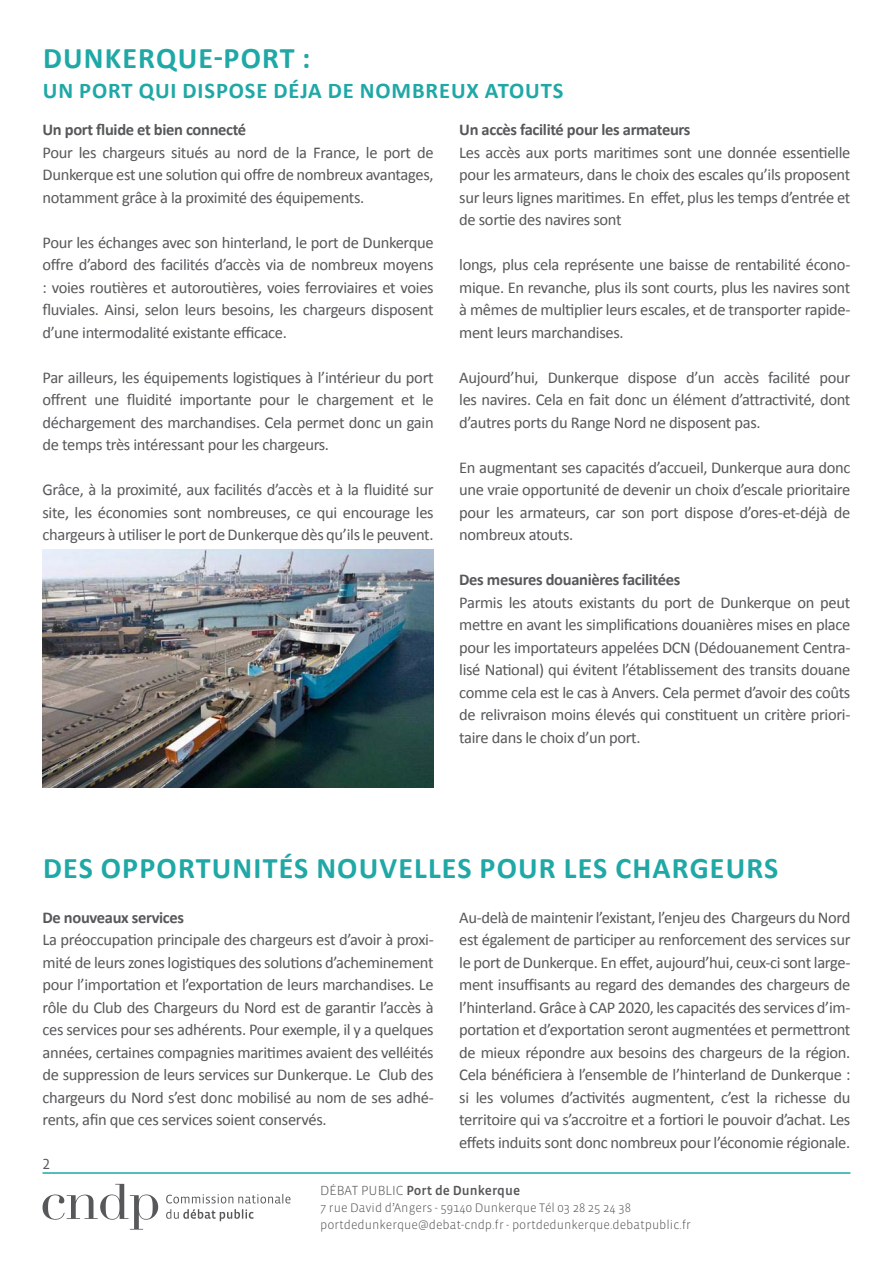
<style>
.page{position:relative;width:893px;height:1263px;background:#fff}
.page>*{position:absolute;margin:0;border:0;box-sizing:border-box;transform-origin:0 0}
.t1{font:700 30px "Calibri";letter-spacing:.04em;color:#1fa8a6}
.t2{font:700 22.5px "Calibri";letter-spacing:.04em;color:#1fa8a6}
.t3{font:16.5px/22.5px "Calibri";letter-spacing:-.02em;color:#57585a;text-align:justify}
.t4{font:700 16.5px "Calibri";letter-spacing:-.02em;color:#57585a}
.t5{font:15px "Vista Sans OT";color:#57585a}
.t6{font:500 13.5px "Vista Sans OT";color:#57585a}
.t7{font:300 12.6px "Vista Sans OT";color:#57585a}
.s1{font-weight:300}
</style>
<div class="page">
<hr style="left:43px;top:1172px;width:807px;height:2px;background:#1fa8a6">
<svg style="left:166px;top:1209px;width:88px;height:12px"></svg>
<svg style="left:166px;top:1194px;width:124px;height:9px"></svg>
<svg style="left:43px;top:1184px;width:115px;height:45px"></svg>
<img style="left:43px;top:550px;width:391px;height:238px">
<p class="t1" style="left:43px;top:38px;width:269px">DUNKERQUE-PORT :</p>
<p class="t2" style="left:43px;top:76px;width:522px">UN PORT QUI DISPOSE DÉJA DE NOMBREUX ATOUTS</p>
<p class="t4" style="left:43px;top:119px;width:205px">Un port fluide et bien connecté</p>
<p class="t3" style="left:43px;top:141px;width:393px">Pour les chargeurs situés au nord de la France, le port de Dunkerque est une solution qui offre de nombreux avantages, notamment grâce à la proximité des équipements.</p>
<p class="t3" style="left:43px;top:231px;width:393px">Pour les échanges avec son hinterland, le port de Dunkerque offre d’abord des facilités d’accès via de nombreux moyens : voies routières et autoroutières, voies ferroviaires et voies fluviales. Ainsi, selon leurs besoins, les chargeurs disposent d’une intermodalité existante efficace.</p>
<p class="t3" style="left:43px;top:366px;width:393px">Par ailleurs, les équipements logistiques à l’intérieur du port offrent une fluidité importante pour le chargement et le déchargement des marchandises. Cela permet donc un gain de temps très intéressant pour les chargeurs.</p>
<p class="t3" style="left:43px;top:478px;width:393px">Grâce, à la proximité, aux facilités d’accès et à la fluidité sur site, les économies sont nombreuses, ce qui encourage les chargeurs à utiliser le port de Dunkerque dès qu’ils le peuvent.</p>
<p class="t4" style="left:459px;top:119px;width:233px">Un accès facilité pour les armateurs</p>
<p class="t3" style="left:459px;top:141px;width:393px">Les accès aux ports maritimes sont une donnée essentielle pour les armateurs, dans le choix des escales qu’ils proposent sur leurs lignes maritimes. En effet, plus les temps d’entrée et de sortie des navires sont</p>
<p class="t3" style="left:459px;top:253px;width:393px">longs, plus cela représente une baisse de rentabilité écono&shy;mique. En revanche, plus ils sont courts, plus les navires sont à mêmes de multiplier leurs escales, et de transporter rapide&shy;ment leurs marchandises.</p>
<p class="t3" style="left:459px;top:366px;width:393px">Aujourd’hui, Dunkerque dispose d’un accès facilité pour les navires. Cela en fait donc un élément d’attractivité, dont d’autres ports du Range Nord ne disposent pas.</p>
<p class="t3" style="left:459px;top:456px;width:393px">En augmentant ses capacités d’accueil, Dunkerque aura donc une vraie opportunité de devenir un choix d’escale prioritaire pour les armateurs, car son port dispose d’ores-et-déjà de nombreux atouts.</p>
<p class="t4" style="left:459px;top:569px;width:223px">Des mesures douanières facilitées</p>
<p class="t3" style="left:459px;top:591px;width:393px">Parmis les atouts existants du port de Dunkerque on peut mettre en avant les simplifications douanières mises en place pour les importateurs appelées DCN (Dédouanement Centra&shy;lisé National) qui évitent l’établissement des transits douane comme cela est le cas à Anvers. Cela permet d’avoir des coûts de relivraison moins élevés qui constituent un critère priori&shy;taire dans le choix d’un port.</p>
<p class="t1" style="left:43px;top:848px;width:737px">DES OPPORTUNITÉS NOUVELLES POUR LES CHARGEURS</p>
<p class="t3" style="left:459px;top:906px;width:393px">Au-delà de maintenir l’existant, l’enjeu des Chargeurs du Nord est également de participer au renforcement des services sur le port de Dunkerque. En effet, aujourd’hui, ceux-ci sont large&shy;ment insuffisants au regard des demandes des chargeurs de l’hinterland. Grâce à CAP 2020, les capacités des services d’im&shy;portation et d’exportation seront augmentées et permettront de mieux répondre aux besoins des chargeurs de la région.<br>Cela bénéficiera à l’ensemble de l’hinterland de Dunkerque : si les volumes d’activités augmentent, c’est la richesse du territoire qui va s’accroitre et a fortiori le pouvoir d’achat. Les effets induits sont donc nombreux pour l’économie régionale.</p>
<p class="t6" style="left:320px;top:1184px;width:202px"><span class="s1">DÉBAT PUBLIC</span> Port de Dunkerque</p>
<p class="t7" style="left:320px;top:1201px;width:312px">7 rue David d’Angers - 59140 Dunkerque Tél 03 28 25 24 38</p>
<p class="t7" style="left:320px;top:1218px;width:372px">portdedunkerque@debat-cndp.fr - portdedunkerque.debatpublic.fr</p>
<p class="t4" style="left:43px;top:906px;width:143px">De nouveaux services</p>
<p class="t3" style="left:43px;top:928px;width:393px">La préoccupation principale des chargeurs est d’avoir à proxi&shy;mité de leurs zones logistiques des solutions d’acheminement pour l’importation et l’exportation de leurs marchandises. Le rôle du Club des Chargeurs du Nord est de garantir l’accès à ces services pour ses adhérents. Pour exemple, il y a quelques années, certaines compagnies maritimes avaient des velléités de suppression de leurs services sur Dunkerque. Le Club des chargeurs du Nord s’est donc mobilisé au nom de ses adhé&shy;rents, afin que ces services soient conservés.</p>
<p class="t5" style="left:43px;top:1157px;width:9px">2</p>
</div>
